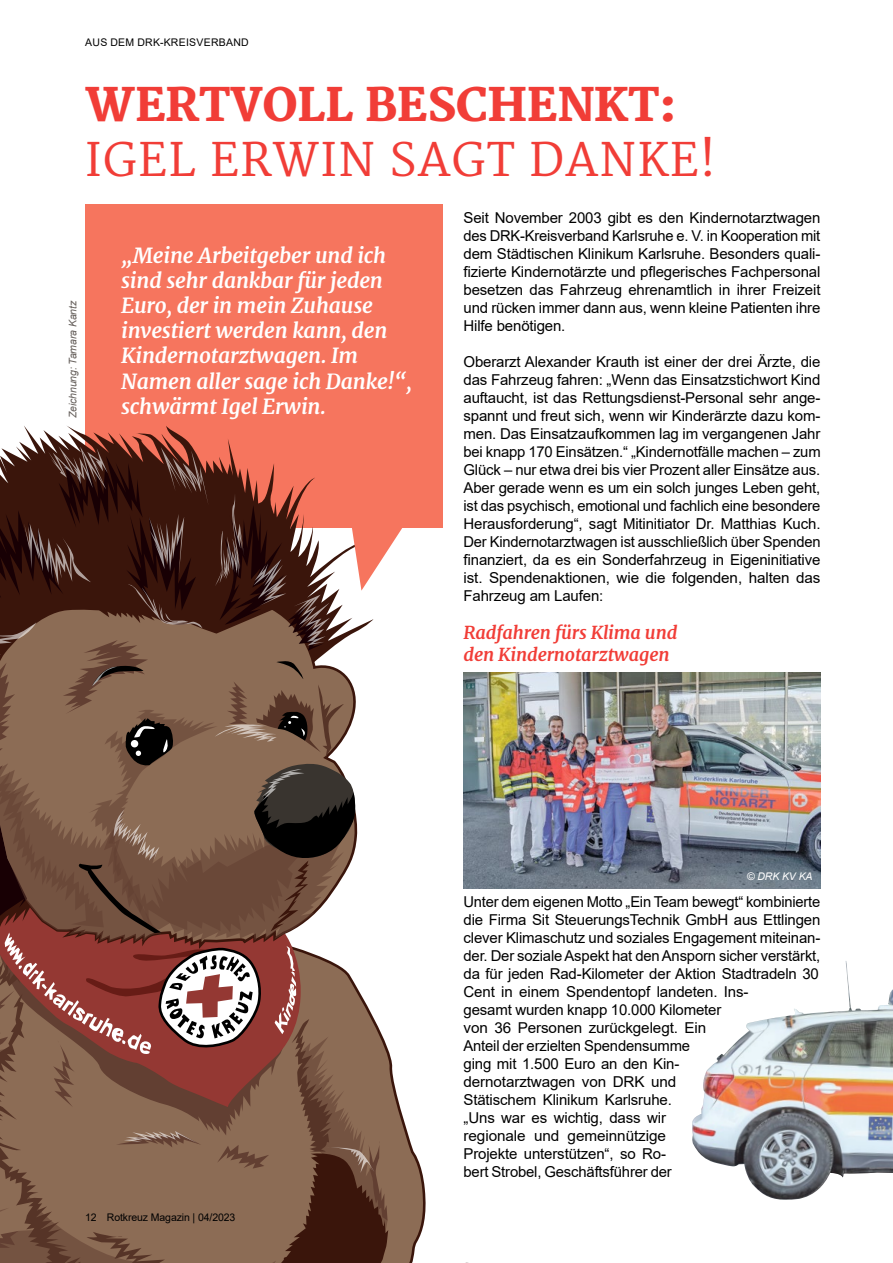
<style>
.page{position:relative;width:893px;height:1263px;background:#fff}
.page>*{position:absolute;margin:0;border:0;box-sizing:border-box;transform-origin:0 0}
.t1{font:45px "Merriweather";letter-spacing:.03em;color:#f13d37}
.t2{font:800 45px "Merriweather";letter-spacing:-.01em;color:#f13d37}
.t3{font:italic 700 21px/25.2px "Merriweather";letter-spacing:-.01em;color:#fff}
.t4{font:italic 700 18px/21.6px "Merriweather";letter-spacing:-.01em;color:#f13d37}
.t5{font:15px/18px "Arial";letter-spacing:-.01em;color:#000;text-align:justify}
.t6{font:10.5px "Arial";letter-spacing:-.01em;color:#000}
.t7{font:10.5px "Arial";letter-spacing:.025em;color:#000}
.t8{font:italic 10.5px "Arial";letter-spacing:-.01em;color:#66605c}
.t9{font:italic 10.5px "Arial";letter-spacing:-.01em;color:#fff}
</style>
<div class="page">
<div style="left:85px;top:205px;width:357px;height:323px;background:#f6755e"></div>
<svg style="left:19px;top:426px;width:211px;height:20px"></svg>
<svg style="left:0;top:446px;width:545px;height:817px"></svg>
<img style="left:692px;top:961px;width:201px;height:239px">
<img style="left:463px;top:673px;width:358px;height:216px">
<p class="t7" style="left:85px;top:35px;width:165px">AUS DEM DRK-KREISVERBAND</p>
<h1 class="t2" style="left:85px;top:79px;width:593px">WERTVOLL BESCHENKT:</h1>
<h1 class="t1" style="left:85px;top:134px;width:632px">IGEL ERWIN SAGT DANKE!</h1>
<p class="t8" style="left:66px;top:418px;width:119px;rotate:-90deg">Zeichnung: Tamara Kantz</p>
<h2 class="t3" style="left:121px;top:243px;width:292px">„Meine Arbeitgeber und ich sind sehr dankbar für jeden<br>Euro, der in mein Zuhause investiert werden kann, den<br>Kindernotarztwagen. Im<br>Namen aller sage ich Danke!“, schwärmt Igel Erwin.</h2>
<p class="t5" style="left:463px;top:208px;width:358px">Seit November 2003 gibt es den Kindernotarztwagen des DRK-Kreisverband Karlsruhe e. V. in Kooperation mit dem Städtischen Klinikum Karlsruhe. Besonders quali&shy;fizierte Kindernotärzte und pflegerisches Fachpersonal besetzen das Fahrzeug ehrenamtlich in ihrer Freizeit und rücken immer dann aus, wenn kleine Patienten ihre Hilfe benötigen.</p>
<p class="t5" style="left:463px;top:352px;width:359px">Oberarzt Alexander Krauth ist einer der drei Ärzte, die das Fahrzeug fahren: „Wenn das Einsatzstichwort Kind auftaucht, ist das Rettungsdienst-Personal sehr ange&shy;spannt und freut sich, wenn wir Kinderärzte dazu kom&shy;men. Das Einsatzaufkommen lag im vergangenen Jahr bei knapp 170 Einsätzen.“ „Kindernotfälle machen – zum Glück – nur etwa drei bis vier Prozent aller Einsätze aus.<br>Aber gerade wenn es um ein solch junges Leben geht, ist das psychisch, emotional und fachlich eine besondere Herausforderung“, sagt Mitinitiator Dr. Matthias Kuch.<br>Der Kindernotarztwagen ist ausschließlich über Spenden finanziert, da es ein Sonderfahrzeug in Eigeninitiative ist. Spendenaktionen, wie die folgenden, halten das Fahrzeug am Laufen:</p>
<p class="t4" style="left:463px;top:622px;width:215px">Radfahren fürs Klima und den Kindernotarztwagen</p>
<p class="t6" style="left:85px;top:1210px;width:152px">12 Rotkreuz Magazin | 04/2023</p>
<p class="t9" style="left:747px;top:870px;width:67px">© DRK KV KA</p>
<p class="t5" style="left:463px;top:892px;width:358px;text-align:left">Unter dem eigenen Motto „Ein Team bewegt“ kombinierte die Firma Sit SteuerungsTechnik GmbH aus Ettlingen clever Klimaschutz und soziales Engagement miteinan&shy;der. Der soziale Aspekt hat den Ansporn sicher verstärkt, da für jeden Rad-Kilometer der Aktion Stadtradeln 30<br>Cent in einem Spendentopf landeten. Ins-<br>gesamt wurden knapp 10.000 Kilometer<br>von 36 Personen zurückgelegt. Ein<br>Anteil der erzielten Spendensumme<br>ging mit 1.500 Euro an den Kin-<br>dernotarztwagen von DRK und<br>Stätischem Klinikum Karlsruhe.<br>„Uns war es wichtig, dass wir<br>regionale und gemeinnützige<br>Projekte unterstützen“, so Ro-<br>bert Strobel, Geschäftsführer der</p>
</div>
